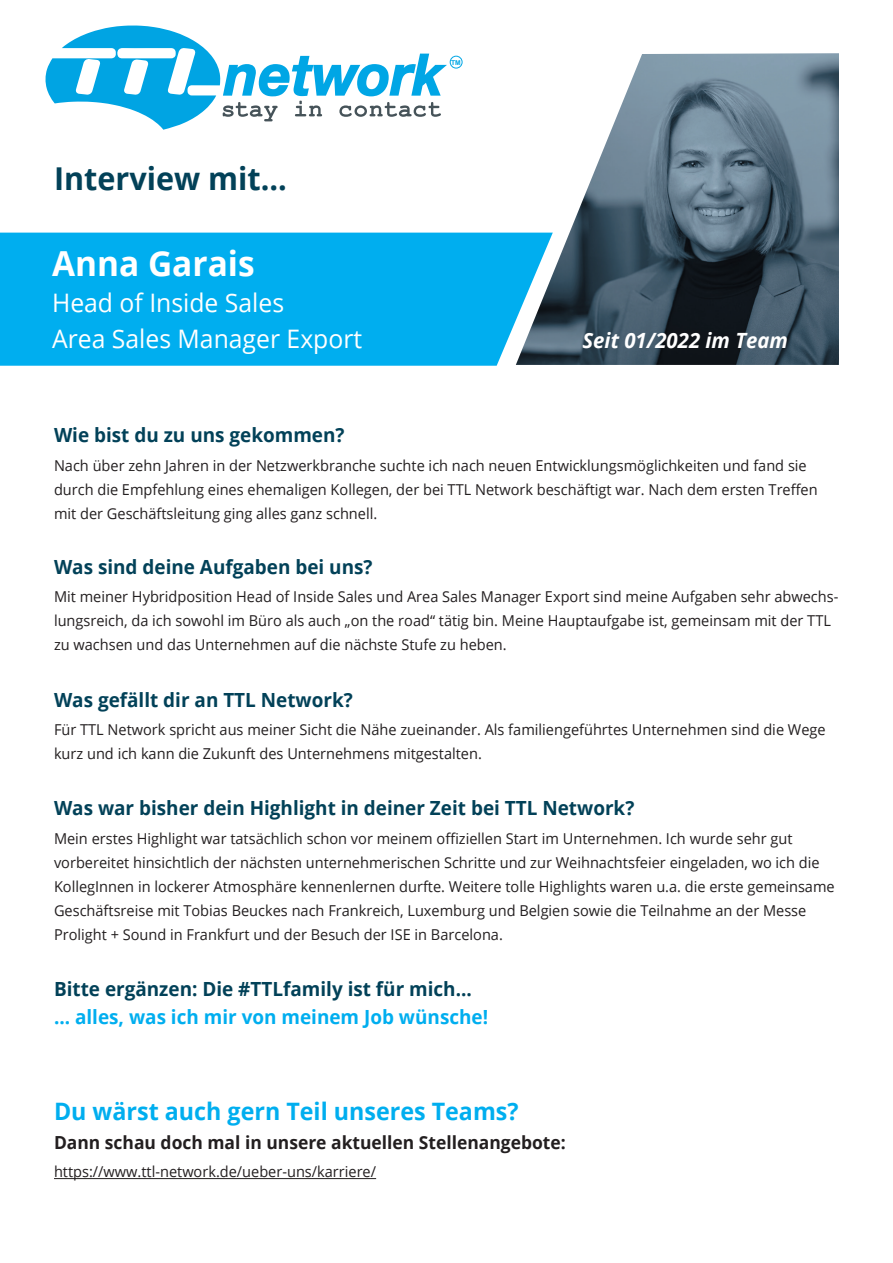
<style>
.page{position:relative;width:893px;height:1263px;background:#fff}
.page>*{position:absolute;margin:0;border:0;box-sizing:border-box;transform-origin:0 0}
.t1{font:700 34.5px "Open Sans";color:#fff}
.t2{font:700 31.5px "Open Sans";color:#024158}
.t3{font:25.5px/36px "Open Sans";color:#fff}
.t4{font:700 24px "Open Sans";color:#00aeef}
.t5{font:italic 700 21px "Open Sans";color:#fff}
.t6{font:700 19.5px "Open Sans";color:#024158}
.t7{font:700 19.5px "Open Sans";color:#00aeef}
.t8{font:700 18px "Open Sans";color:#231f20}
.t9{font:15px/24px "Open Sans";color:#231f20}
.t10{font:700 6.75px "Arial";color:#00a6e5}
</style>
<div class="page">
<img style="left:516px;top:53px;width:323px;height:312px">
<div style="left:0;top:233px;width:553px;height:133px;background:#00aeef"></div>
<hr style="left:54px;top:1178px;width:322px;height:1px;background:#231f20">
<div style="left:450px;top:56px;width:12px;height:12px;border:1px solid #00a6e5;border-radius:50%"></div>
<svg style="left:45px;top:26px;width:402px;height:104px"></svg>
<h2 class="t2" style="left:54px;top:156px;width:234px">Interview mit...</h2>
<h1 class="t1" style="left:52px;top:239px;width:204px">Anna Garais</h1>
<h3 class="t3" style="left:52px;top:284px;width:312px">Head of Inside Sales<br>Area Sales Manager Export</h3>
<p class="t10" style="left:451px;top:58px;width:11px">TM</p>
<h3 class="t5" style="left:582px;top:325px;width:207px">Seit 01/2022 im Team</h3>
<h3 class="t6" style="left:54px;top:421px;width:292px">Wie bist du zu uns gekommen?</h3>
<p class="t9" style="left:54px;top:453px;width:765px">Nach über zehn Jahren in der Netzwerkbranche suchte ich nach neuen Entwicklungsmöglichkeiten und fand sie durch die Empfehlung eines ehemaligen Kollegen, der bei TTL Network beschäftigt war. Nach dem ersten Treffen mit der Geschäftsleitung ging alles ganz schnell.</p>
<h3 class="t6" style="left:54px;top:553px;width:320px">Was sind deine Aufgaben bei uns?</h3>
<p class="t9" style="left:54px;top:584px;width:786px">Mit meiner Hybridposition Head of Inside Sales und Area Sales Manager Export sind meine Aufgaben sehr abwechs&shy;lungsreich, da ich sowohl im Büro als auch „on the road“ tätig bin. Meine Hauptaufgabe ist, gemeinsam mit der TTL zu wachsen und das Unternehmen auf die nächste Stufe zu heben.</p>
<h3 class="t6" style="left:54px;top:686px;width:300px">Was gefällt dir an TTL Network?</h3>
<p class="t9" style="left:54px;top:717px;width:773px">Für TTL Network spricht aus meiner Sicht die Nähe zueinander. Als familiengeführtes Unternehmen sind die Wege kurz und ich kann die Zukunft des Unternehmens mitgestalten.</p>
<h3 class="t6" style="left:54px;top:794px;width:582px">Was war bisher dein Highlight in deiner Zeit bei TTL Network?</h3>
<p class="t9" style="left:54px;top:826px;width:782px">Mein erstes Highlight war tatsächlich schon vor meinem offiziellen Start im Unternehmen. Ich wurde sehr gut vorbereitet hinsichtlich der nächsten unternehmerischen Schritte und zur Weihnachtsfeier eingeladen, wo ich die KollegInnen in lockerer Atmosphäre kennenlernen durfte. Weitere tolle Highlights waren u.a. die erste gemeinsame Geschäftsreise mit Tobias Beuckes nach Frankreich, Luxemburg und Belgien sowie die Teilnahme an der Messe Prolight + Sound in Frankfurt und der Besuch der ISE in Barcelona.</p>
<h3 class="t6" style="left:54px;top:975px;width:419px">Bitte ergänzen: Die #TTLfamily ist für mich...</h3>
<h3 class="t7" style="left:54px;top:1003px;width:436px">... alles, was ich mir von meinem Job wünsche!</h3>
<h3 class="t4" style="left:54px;top:1095px;width:466px">Du wärst auch gern Teil unseres Teams?</h3>
<p class="t8" style="left:54px;top:1130px;width:513px">Dann schau doch mal in unsere aktuellen Stellenangebote:</p>
<p class="t9" style="left:54px;top:1159px;width:324px">https://www.ttl-network.de/ueber-uns/karriere/</p>
</div>
